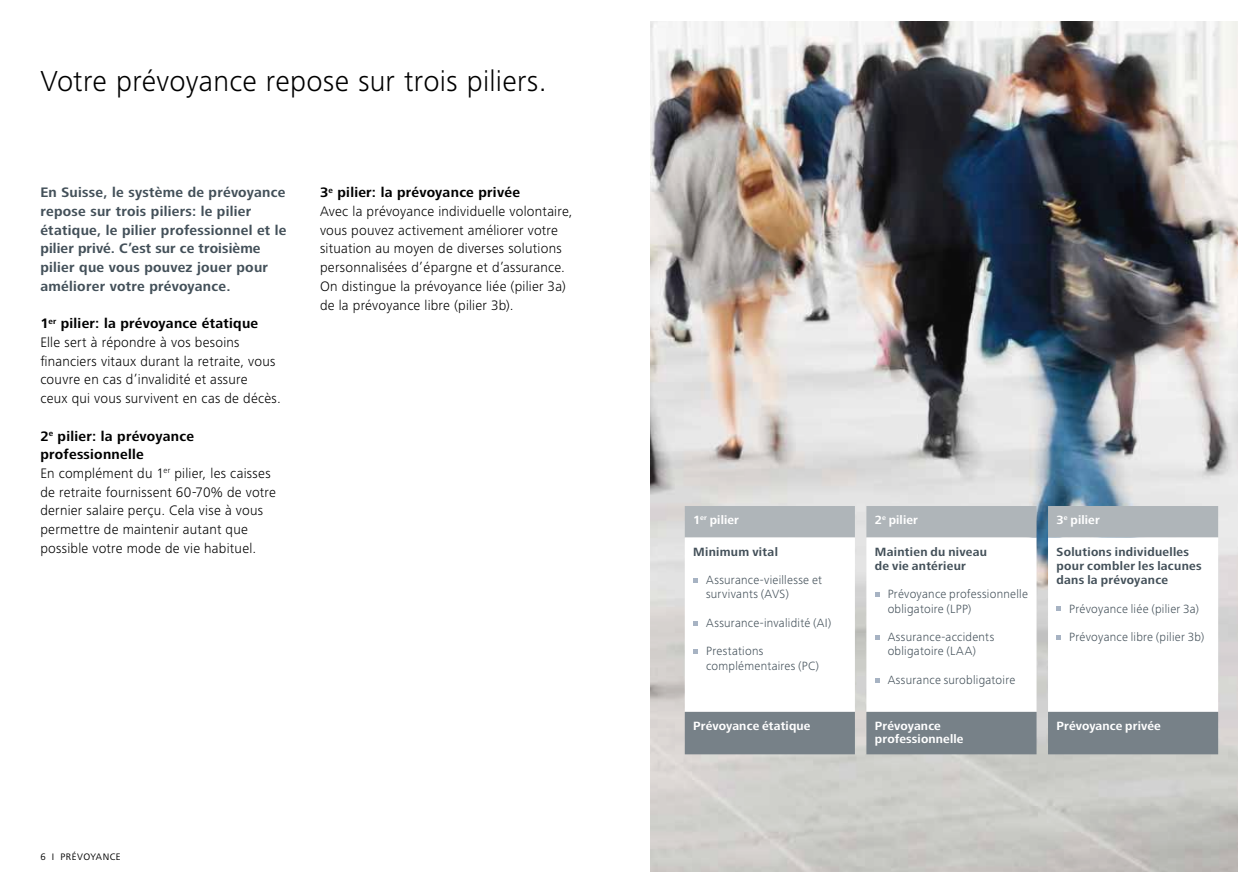
<style>
.page{position:relative;width:1259px;height:893px;background:#fff}
.page>*{position:absolute;margin:0;border:0;box-sizing:border-box;transform-origin:0 0}
.t1{font:300 30px "Frutiger Next LT";letter-spacing:.01em;color:#000}
.t2{font:300 14.25px/18.8px "Frutiger Next LT";letter-spacing:.015em;color:#000}
.t3{font:700 14.25px/18.8px "Frutiger Next LT";letter-spacing:.02em;color:#435059}
.t4{font:300 12.3px/14.2px "Frutiger Next LT";letter-spacing:.02em;color:#435059}
.t5{font:700 12.3px/14.2px "Frutiger Next LT";letter-spacing:.025em;color:#435059}
.t6{font:700 12.3px/13.5px "Frutiger Next LT";letter-spacing:.01em;color:#fff}
.t7{font:9.75px "Frutiger Next LT";letter-spacing:.05em;color:#000}
.s1{font-weight:700}
</style>
<div class="page">
<img style="left:651px;top:21px;width:586px;height:851px">
<div style="left:685px;top:506px;width:533px;height:31px;background:#afb5b9"></div>
<svg style="left:685px;top:537px;width:533px;height:175px"></svg>
<div style="left:685px;top:712px;width:533px;height:42px;background:#778188"></div>
<svg style="left:693px;top:578px;width:5px;height:5px"></svg>
<svg style="left:693px;top:621px;width:5px;height:4px"></svg>
<svg style="left:693px;top:649px;width:5px;height:5px"></svg>
<svg style="left:875px;top:592px;width:4px;height:5px"></svg>
<svg style="left:875px;top:635px;width:4px;height:5px"></svg>
<svg style="left:875px;top:678px;width:4px;height:4px"></svg>
<svg style="left:1056px;top:607px;width:5px;height:4px"></svg>
<svg style="left:1056px;top:635px;width:5px;height:5px"></svg>
<h1 class="t1" style="left:40px;top:65px;width:508px">Votre prévoyance repose sur trois piliers.</h1>
<p class="t3" style="left:40px;top:183px;width:248px">En Suisse, le système de prévoyance repose sur trois piliers: le pilier étatique, le pilier professionnel et le pilier privé. C’est sur ce troisième pilier que vous pouvez jouer pour améliorer votre prévoyance.</p>
<p class="t2" style="left:40px;top:314px;width:242px"><span class="s1">1</span><sup>er</sup> <span class="s1">pilier: la prévoyance étatique </span>Elle sert à répondre à vos besoins financiers vitaux durant la retraite, vous couvre en cas d’invalidité et assure<br>ceux qui vous survivent en cas de décès.</p>
<p class="t2" style="left:40px;top:426px;width:237px"><span class="s1">2</span><sup>e</sup> <span class="s1">pilier: la prévoyance professionnelle<br></span>En complément du 1<sup>er</sup> pilier, les caisses de retraite fournissent 60-70% de votre dernier salaire perçu. Cela vise à vous permettre de maintenir autant que possible votre mode de vie habituel.</p>
<p class="t2" style="left:320px;top:183px;width:254px"><span class="s1">3</span><sup>e</sup> <span class="s1">pilier: la prévoyance privée<br></span>Avec la prévoyance individuelle volontaire, vous pouvez activement améliorer votre situation au moyen de diverses solutions personnalisées d’épargne et d’assurance.<br>On distingue la prévoyance liée (pilier 3a) de la prévoyance libre (pilier 3b).</p>
<p class="t7" style="left:40px;top:851px;width:82px">6 I PRÉVOYANCE</p>
<p class="t6" style="left:693px;top:513px;width:47px">1<sup>er</sup> pilier</p>
<p class="t6" style="left:875px;top:513px;width:45px">2<sup>e</sup> pilier</p>
<p class="t6" style="left:1056px;top:513px;width:45px">3<sup>e</sup> pilier</p>
<p class="t5" style="left:693px;top:544px;width:86px">Minimum vital</p>
<p class="t4" style="left:706px;top:573px;width:117px">Assurance-vieillesse et survivants (AVS)</p>
<p class="t4" style="left:706px;top:616px;width:127px">Assurance-invalidité (AI)</p>
<p class="t4" style="left:706px;top:644px;width:115px">Prestations complémentaires (PC)</p>
<p class="t5" style="left:1056px;top:544px;width:147px">Solutions individuelles pour combler les lacunes dans la prévoyance</p>
<p class="t4" style="left:1069px;top:601px;width:131px">Prévoyance liée (pilier 3a)</p>
<p class="t4" style="left:1069px;top:630px;width:136px">Prévoyance libre (pilier 3b)</p>
<p class="t5" style="left:875px;top:544px;width:113px">Maintien du niveau de vie antérieur</p>
<p class="t4" style="left:887px;top:587px;width:142px">Prévoyance professionnelle obligatoire (LPP)</p>
<p class="t4" style="left:887px;top:630px;width:108px">Assurance-accidents obligatoire (LAA)</p>
<p class="t4" style="left:887px;top:673px;width:129px">Assurance surobligatoire</p>
<p class="t6" style="left:693px;top:719px;width:119px">Prévoyance étatique</p>
<p class="t6" style="left:875px;top:719px;width:90px">Prévoyance professionnelle</p>
<p class="t6" style="left:1056px;top:719px;width:106px">Prévoyance privée</p>
</div>
